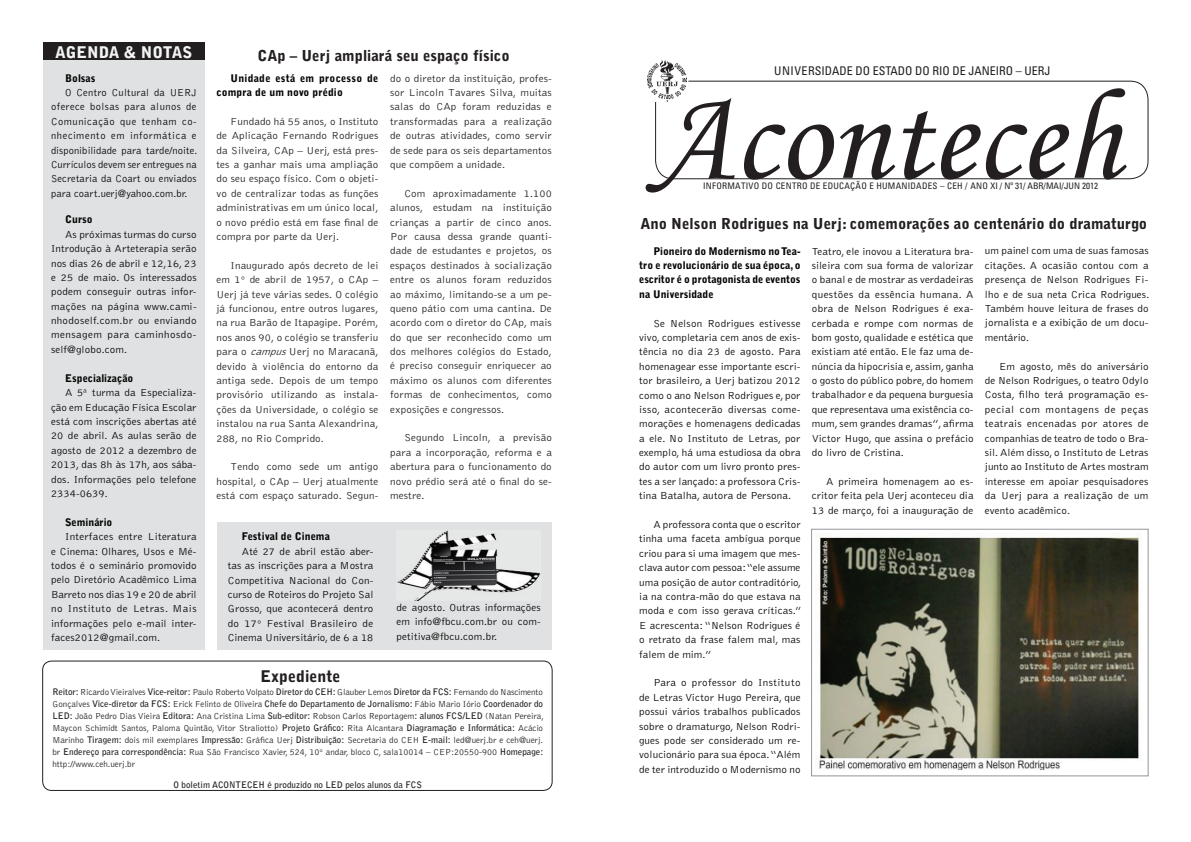
<style>
.page{position:relative;width:1191px;height:842px;background:#fff}
.page>*{position:absolute;margin:0;border:0;box-sizing:border-box;transform-origin:0 0}
.t1{font:130px "Monotype Corsiva";color:#231f20}
.t2{font:900 16px "Bell Gothic";color:#f3f4f4}
.t3{font:900 16px "Bell Gothic";color:#231f20}
.t4{font:900 15px "Bell Gothic";color:#231f20}
.t5{font:condensed 12px "Univers";color:#231f20}
.t6{font:300 10.5px/14.4px "Bell Gothic";letter-spacing:.01em;color:#040503;text-align:justify;scale:1.05 1}
.t7{font:300 10.5px/14.4px "Bell Gothic";letter-spacing:.01em;color:#231f20;text-align:justify;scale:1.05 1}
.t8{font:300 10.5px/14.4px "Bell Gothic";letter-spacing:.01em;color:#040503;text-align:justify}
.t9{font:900 10.5px/14.4px "Bell Gothic";color:#040503;text-align:justify}
.t10{font:900 10.5px/14.4px "Bell Gothic";letter-spacing:.02em;color:#040503}
.t11{font:300 9px/12px "Bell Gothic";color:#231f20;text-align:justify}
.t12{font:condensed 9px "Univers";letter-spacing:.03em;color:#231f20}
.t13{font:700 9px "Bell Gothic";color:#231f20}
.s1{font-style:italic}
.s2{font-weight:700}
</style>
<div class="page">
<div style="left:43px;top:60px;width:161px;height:590px;background:#e0e1e3"></div>
<div style="left:655px;top:81px;width:493px;height:98px;border:1px solid #231f20;border-radius:18px"></div>
<div style="left:644px;top:57px;width:44px;height:45px;background:#fff;border-radius:50%"></div>
<img style="left:647px;top:60px;width:39px;height:41px">
<div style="left:42px;top:660px;width:510px;height:131px;border:1px solid #231f20;border-radius:9px"></div>
<div style="left:43px;top:43px;width:161px;height:17px;background:#231f20"></div>
<div style="left:217px;top:523px;width:335px;height:127px;background:#e0e1e3"></div>
<img style="left:816px;top:536px;width:326px;height:233px">
<div style="left:811px;top:529px;width:337px;height:247px;border:1px solid #939598"></div>
<img style="left:396px;top:530px;width:145px;height:71px">
<h2 class="t2" style="left:55px;top:42px;width:139px">AGENDA &amp; NOTAS</h2>
<h3 class="t4" style="left:258px;top:47px;width:253px">CAp – Uerj ampliará seu espaço físico</h3>
<p class="t7" style="left:390px;top:71px;width:155px">do o diretor da instituição, profes&shy;sor Lincoln Tavares Silva, muitas salas do CAp foram reduzidas e transformadas para a realização de outras atividades, como servir de sede para os seis departamentos que compõem a unidade.</p>
<p class="t7" style="left:390px;top:186px;width:155px;text-indent:14px">Com aproximadamente 1.100 alunos, estudam na instituição crianças a partir de cinco anos.<br>Por causa dessa grande quanti&shy;dade de estudantes e projetos, os espaços destinados à socialização entre os alunos foram reduzidos ao máximo, limitando-se a um pe&shy;queno pátio com uma cantina. De acordo com o diretor do CAp, mais do que ser reconhecido como um dos melhores colégios do Estado, é preciso conseguir enriquecer ao máximo os alunos com diferentes formas de conhecimentos, como exposições e congressos.</p>
<p class="t7" style="left:390px;top:431px;width:155px;text-indent:14px">Segundo Lincoln, a previsão para a incorporação, reforma e a abertura para o funcionamento do novo prédio será até o final do se&shy;mestre.</p>
<p class="t10" style="left:216px;top:71px;width:163px;text-indent:14px">Unidade está em processo de compra de um novo prédio</p>
<p class="t7" style="left:216px;top:114px;width:156px;text-indent:14px">Fundado há 55 anos, o Instituto de Aplicação Fernando Rodrigues da Silveira, CAp – Uerj, está pres&shy;tes a ganhar mais uma ampliação do seu espaço físico. Com o objeti&shy;vo de centralizar todas as funções administrativas em um único local, o novo prédio está em fase final de compra por parte da Uerj.</p>
<p class="t7" style="left:216px;top:258px;width:156px;text-indent:14px">Inaugurado após decreto de lei em 1º de abril de 1957, o CAp – Uerj já teve várias sedes. O colégio já funcionou, entre outros lugares, na rua Barão de Itapagipe. Porém, nos anos 90, o colégio se transferiu para o <span class="s1">campus</span>Uerj no Maracanã, devido à violência do entorno da antiga sede. Depois de um tempo provisório utilizando as instala&shy;ções da Universidade, o colégio se instalou na rua Santa Alexandrina, 288, no Rio Comprido.</p>
<p class="t7" style="left:216px;top:460px;width:156px;text-indent:14px">Tendo como sede um antigo hospital, o CAp – Uerj atualmente está com espaço saturado. Segun-</p>
<p class="t9" style="left:65px;top:71px;width:32px">Bolsas</p>
<p class="t8" style="left:51px;top:85px;width:148px;text-indent:14px">O Centro Cultural da UERJ oferece bolsas para alunos de Comunicação que tenham co&shy;nhecimento em informática e disponibilidade para tarde/noite.<br>Currículos devem ser entregues na Secretaria da Coart ou enviados para coart.uerj@yahoo.com.br.</p>
<p class="t9" style="left:65px;top:212px;width:29px">Curso</p>
<p class="t6" style="left:51px;top:227px;width:140px;text-indent:14px">As próximas turmas do curso Introdução à Arteterapia serão nos dias 26 de abril e 12,16, 23 e 25 de maio. Os interessados podem conseguir outras infor&shy;mações na página www.cami&shy;nhodoself.com.br ou enviando mensagem para caminhosdo&shy;self@globo.com.</p>
<p class="t9" style="left:65px;top:371px;width:70px">Especialização</p>
<p class="t6" style="left:51px;top:386px;width:140px;text-indent:14px">A 5ª turma da Especializa&shy;ção em Educação Física Escolar está com inscrições abertas até 20 de abril. As aulas serão de agosto de 2012 a dezembro de 2013, das 8h às 17h, aos sába&shy;dos. Informações pelo telefone 2334-0639.</p>
<p class="t9" style="left:65px;top:515px;width:49px">Seminário</p>
<p class="t6" style="left:51px;top:530px;width:140px;text-indent:14px">Interfaces entre Literatura e Cinema: Olhares, Usos e Mé&shy;todos é o seminário promovido pelo Diretório Acadêmico Lima Barreto nos dias 19 e 20 de abril no Instituto de Letras. Mais informações pelo e-mail inter&shy;faces2012@gmail.com.</p>
<p class="t9" style="left:242px;top:529px;width:89px">Festival de Cinema</p>
<p class="t6" style="left:228px;top:544px;width:140px;text-indent:14px">Até 27 de abril estão aber&shy;tas as inscrições para a Mostra Competitiva Nacional do Con&shy;curso de Roteiros do Projeto Sal Grosso, que acontecerá dentro do 17º Festival Brasileiro de Cinema Universitário, de 6 a 18</p>
<p class="t6" style="left:396px;top:600px;width:139px">de agosto. Outras informações em info@fbcu.com.br ou com&shy;petitiva@fbcu.com.br.</p>
<h2 class="t3" style="left:260px;top:667px;width:82px">Expediente</h2>
<p class="t11" style="left:52px;top:686px;width:493px"><span class="s2">Reitor:</span> Ricardo Vieiralves <span class="s2">Vice-reitor:</span> Paulo Roberto Volpato <span class="s2">Diretor do CEH:</span> Glauber Lemos <span class="s2">Diretor da FCS:</span> Fernando do Nascimento Gonçalves <span class="s2">Vice-diretor da FCS:</span> Erick Felinto de Oliveira <span class="s2">Chefe do Departamento de Jornalismo:</span> Fábio Mario Iório <span class="s2">Coordenador do LED:</span> João Pedro Dias Vieira <span class="s2">Editora:</span> Ana Cristina Lima <span class="s2">Sub-editor:</span> Robson Carlos Reportagem<span class="s2">: alunos FCS/LED</span> (Natan Pereira, Maycon Schimidt Santos, Paloma Quintão, Vitor Straliotto) <span class="s2">Projeto Gráfico:</span> Rita Alcantara <span class="s2">Diagramação e Informática:</span> Acácio Marinho <span class="s2">Tiragem:</span> dois mil exemplares <span class="s2">Impressão:</span> Gráfica Uerj <span class="s2">Distribuição:</span> Secretaria do CEH <span class="s2">E-mail:</span> led@uerj.br e ceh@uerj. br <span class="s2">Endereço para correspondência:</span> Rua São Francisco Xavier, 524, 10º andar, bloco C, sala10014 – CEP:20550-900 <span class="s2">Homepage: </span>http://www.ceh.uerj.br</p>
<p class="t13" style="left:174px;top:779px;width:250px">O boletim ACONTECEH é produzido no LED pelos alunos da FCS</p>
<p class="t5" style="left:774px;top:64px;width:278px">UNIVERSIDADE DO ESTADO DO RIO DE JANEIRO – UERJ</p>
<h1 class="t1" style="left:652px;top:59px;width:469px">Aconteceh</h1>
<p class="t12" style="left:703px;top:180px;width:396px">INFORMATIVO DO CENTRO DE EDUCAÇÃO E HUMANIDADES – CEH / ANO XI / Nº 31/ ABR/MAI/JUN 2012</p>
<h3 class="t4" style="left:640px;top:215px;width:508px">Ano Nelson Rodrigues na Uerj: comemorações ao centenário do dramaturgo</h3>
<p class="t9" style="left:639px;top:244px;width:163px;text-indent:14px">Pioneiro do Modernismo no Tea&shy;tro e revolucionário de sua época, o escritor é o protagonista de eventos na Universidade</p>
<p class="t6" style="left:639px;top:316px;width:155px;text-indent:14px">Se Nelson Rodrigues estivesse vivo, completaria cem anos de exis&shy;tência no dia 23 de agosto. Para homenagear esse importante escri&shy;tor brasileiro, a Uerj batizou 2012 como o ano Nelson Rodrigues e, por isso, acontecerão diversas come&shy;morações e homenagens dedicadas a ele. No Instituto de Letras, por exemplo, há uma estudiosa da obra do autor com um livro pronto pres&shy;tes a ser lançado: a professora Cris&shy;tina Batalha, autora de Persona.</p>
<p class="t6" style="left:639px;top:518px;width:156px;text-indent:14px">A professora conta que o escritor tinha uma faceta ambígua porque criou para si uma imagem que mes&shy;clava autor com pessoa: “ele assume uma posição de autor contraditório, ia na contra-mão do que estava na moda e com isso gerava críticas.” E acrescenta: “Nelson Rodrigues é o retrato da frase falem mal, mas falem de mim.”</p>
<p class="t6" style="left:639px;top:676px;width:155px;text-indent:14px">Para o professor do Instituto de Letras Victor Hugo Pereira, que possui vários trabalhos publicados sobre o dramaturgo, Nelson Rodri&shy;gues pode ser considerado um re&shy;volucionário para sua época. “Além de ter introduzido o Modernismo no</p>
<p class="t6" style="left:812px;top:244px;width:155px">Teatro, ele inovou a Literatura bra&shy;sileira com sua forma de valorizar o banal e de mostrar as verdadeiras questões da essência humana. A obra de Nelson Rodrigues é exa&shy;cerbada e rompe com normas de bom gosto, qualidade e estética que existiam até então. Ele faz uma de&shy;núncia da hipocrisia e, assim, ganha o gosto do público pobre, do homem trabalhador e da pequena burguesia que representava uma existência co&shy;mum, sem grandes dramas”, afirma Victor Hugo, que assina o prefácio do livro de Cristina.</p>
<p class="t6" style="left:812px;top:474px;width:155px;text-indent:14px">A primeira homenagem ao es&shy;critor feita pela Uerj aconteceu dia 13 de março, foi a inauguração de</p>
<p class="t6" style="left:985px;top:244px;width:158px">um painel com uma de suas famosas citações. A ocasião contou com a presença de Nelson Rodrigues Fi&shy;lho e de sua neta Crica Rodrigues.<br>Também houve leitura de frases do jornalista e a exibição de um docu&shy;mentário.</p>
<p class="t6" style="left:985px;top:359px;width:157px;text-indent:14px">Em agosto, mês do aniversário de Nelson Rodrigues, o teatro Odylo Costa, filho terá programação es&shy;pecial com montagens de peças teatrais encenadas por atores de companhias de teatro de todo o Bra&shy;sil. Além disso, o Instituto de Letras junto ao Instituto de Artes mostram interesse em apoiar pesquisadores da Uerj para a realização de um evento acadêmico.</p>
</div>
